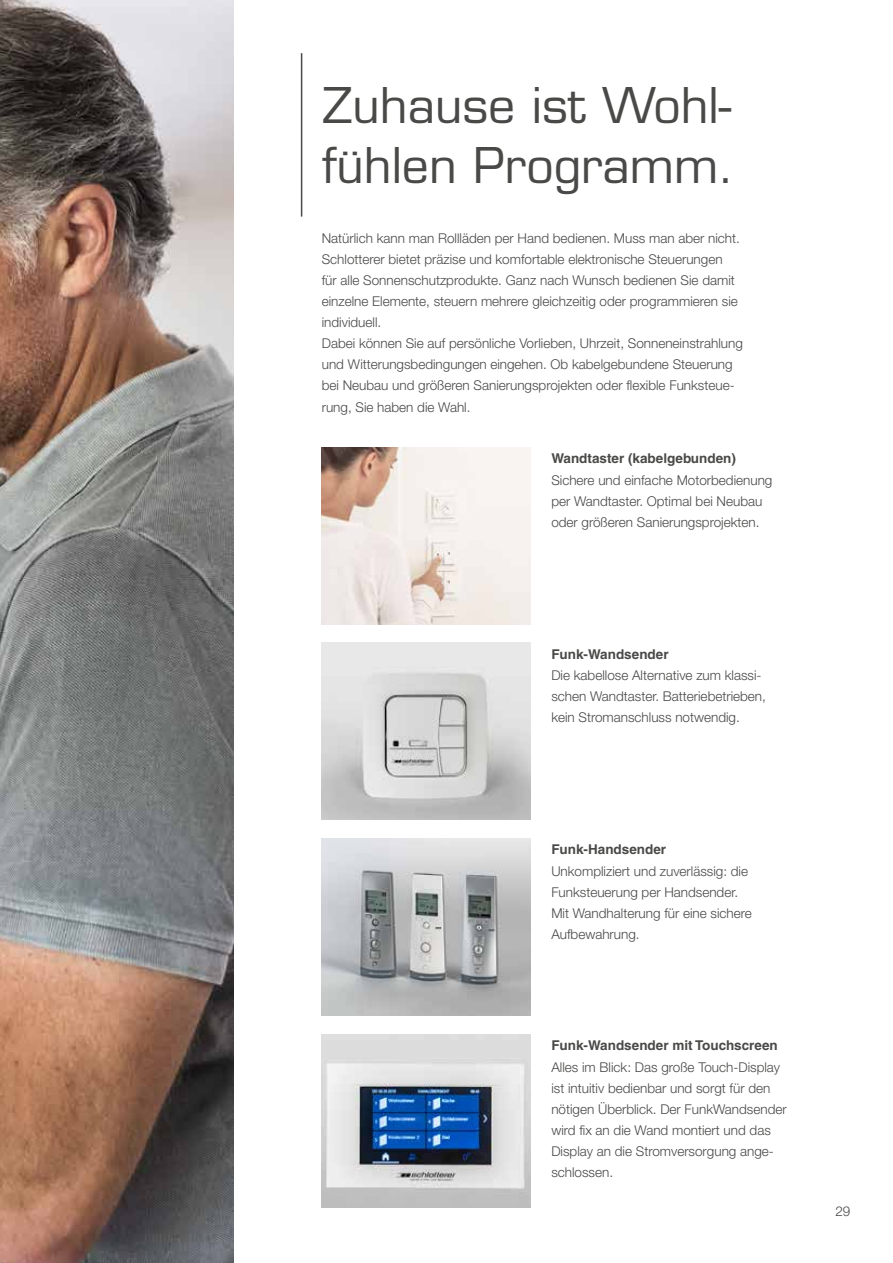
<style>
.page{position:relative;width:893px;height:1263px;background:#fff}
.page>*{position:absolute;margin:0;border:0;box-sizing:border-box;transform-origin:0 0}
.t1{font:48px/59.4px "Eurostile LT Std";color:#494948}
.t2{font:300 13.5px/21px "Helvetica Neue LT Std";color:#494948}
.t3{font:700 13.5px "Helvetica LT";color:#494948}
</style>
<div class="page">
<img style="left:0;top:0;width:234px;height:1263px">
<img style="left:322px;top:447px;width:208px;height:177px">
<img style="left:322px;top:1034px;width:208px;height:173px">
<img style="left:322px;top:838px;width:208px;height:177px">
<img style="left:322px;top:643px;width:208px;height:177px">
<hr style="left:301px;top:53px;width:1px;height:164px;background:#494948">
<h1 class="t1" style="left:322px;top:76px;width:414px">Zuhause ist Wohl&shy;fühlen Programm.</h1>
<p class="t2" style="left:322px;top:228px;width:423px">Natürlich kann man Rollläden per Hand bedienen. Muss man aber nicht.<br>Schlotterer bietet präzise und komfortable elektronische Steuerungen<br>für alle Sonnenschutzprodukte. Ganz nach Wunsch bedienen Sie damit einzelne Elemente, steuern mehrere gleichzeitig oder programmieren sie individuell.<br>Dabei können Sie auf persönliche Vorlieben, Uhrzeit, Sonneneinstrahlung und Witterungsbedingungen eingehen. Ob kabelgebundene Steuerung bei Neubau und größeren Sanierungsprojekten oder flexible Funksteue&shy;rung, Sie haben die Wahl.</p>
<p class="t3" style="left:551px;top:450px;width:186px">Wandtaster (kabelgebunden)</p>
<p class="t2" style="left:551px;top:469px;width:223px">Sichere und einfache Motorbedienung per Wandtaster. Optimal bei Neubau oder größeren Sanierungsprojekten.</p>
<p class="t3" style="left:551px;top:646px;width:119px">Funk-Wandsender</p>
<p class="t2" style="left:551px;top:665px;width:216px">Die kabellose Alternative zum klassi&shy;schen Wandtaster. Batteriebetrieben, kein Stromanschluss notwendig.</p>
<p class="t3" style="left:551px;top:841px;width:116px">Funk-Handsender</p>
<p class="t2" style="left:551px;top:860px;width:202px">Unkompliziert und zuverlässig: die<br>Funksteuerung per Handsender.<br>Mit Wandhalterung für eine sichere<br>Aufbewahrung.</p>
<p class="t3" style="left:551px;top:1037px;width:228px">Funk-Wandsender mit Touchscreen</p>
<p class="t2" style="left:551px;top:1056px;width:237px">Alles im Blick: Das große Touch-Display ist intuitiv bedienbar und sorgt für den nötigen Überblick. Der FunkWandsender wird fix an die Wand montiert und das Display an die Stromversorgung ange&shy;schlossen.</p>
<p class="t2" style="left:835px;top:1201px;width:17px">29</p>
</div>
